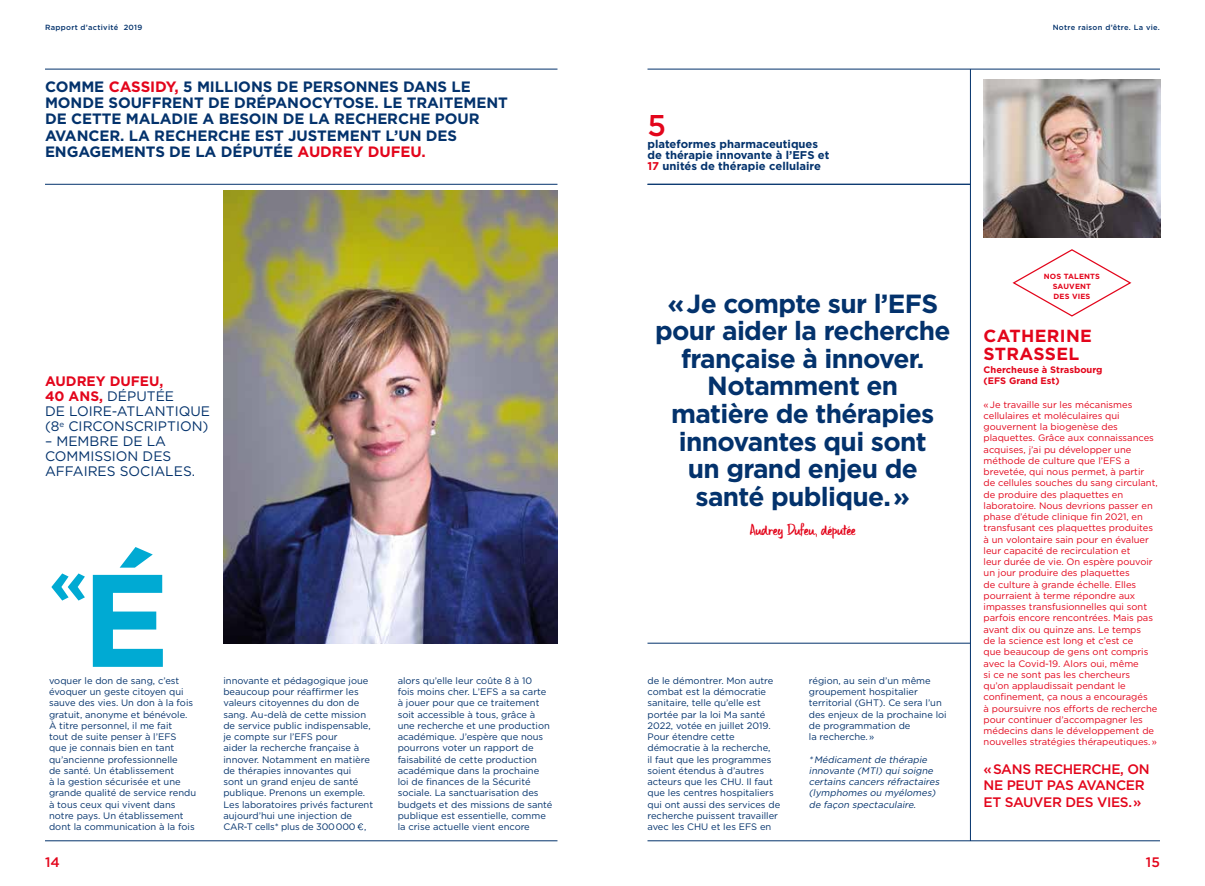
<style>
.page{position:relative;width:1205px;height:886px;background:#fff}
.page>*{position:absolute;margin:0;border:0;box-sizing:border-box;transform-origin:0 0}
.t1{font:700 131.38px "Gotham";color:#00aad3}
.t2{font:700 60px "Gotham";color:#00aad3}
.t3{font:500 30px "Gotham";color:#e3051b}
.t4{font:700 26.25px/27.5px "Gotham";letter-spacing:-.025em;color:#03326c;text-align:center}
.t5{font:700 17.5px/17.5px "Gotham";letter-spacing:.02em;color:#e3051b}
.t6{font:16.25px "DK Uncle Edward";letter-spacing:-.035em;color:#e3051b}
.t7{font:700 15px/16.2px "Gotham";letter-spacing:-.005em;color:#03326c}
.t8{font:13.75px/15px "Gotham";color:#03326c}
.t9{font:500 13.75px/16.2px "Gotham";letter-spacing:-.025em;color:#e3051b}
.t10{font:700 11.25px/11.2px "Gotham";color:#03326c}
.t11{font:9.38px/11.2px "Gotham";color:#03326c}
.t12{font:9.38px/11.2px "Gotham";color:#e3051b}
.t13{font:italic 9.38px/11.2px "Gotham";color:#03326c}
.t14{font:700 9.38px/11.2px "Gotham";color:#e3051b}
.t15{font:500 7.5px "Gotham";letter-spacing:.04em;color:#03326c}
.t16{font:700 7.5px/10px "Gotham";letter-spacing:.02em;color:#e3051b;text-align:center}
.s1{color:#e3051b}
.s2{font-weight:700;color:#e3051b}
</style>
<div class="page">
<hr style="left:45px;top:69px;width:512px;height:1px;background:#03326c">
<hr style="left:647px;top:69px;width:513px;height:1px;background:#03326c">
<hr style="left:45px;top:840px;width:512px;height:1px;background:#03326c">
<hr style="left:647px;top:840px;width:513px;height:1px;background:#03326c">
<hr style="left:45px;top:184px;width:512px;height:1px;background:#03326c">
<hr style="left:970px;top:69px;width:1px;height:772px;background:#03326c">
<img style="left:223px;top:191px;width:334px;height:452px">
<hr style="left:647px;top:184px;width:323px;height:1px;background:#03326c">
<hr style="left:647px;top:643px;width:323px;height:1px;background:#03326c">
<svg style="left:357px;top:823px;width:6px;height:7px"></svg>
<svg style="left:1012px;top:249px;width:120px;height:68px"></svg>
<img style="left:983px;top:80px;width:177px;height:158px">
<p class="t15" style="left:45px;top:22px;width:99px">Rapport d’activité 2019</p>
<p class="t15" style="left:1052px;top:22px;width:109px">Notre raison d’être. La vie.</p>
<h3 class="t7" style="left:45px;top:78px;width:464px">COMME <span class="s1">CASSIDY,</span> 5 MILLIONS DE PERSONNES DANS LE MONDE SOUFFRENT DE DRÉPANOCYTOSE. LE TRAITEMENT DE CETTE MALADIE A BESOIN DE LA RECHERCHE POUR AVANCER. LA RECHERCHE EST JUSTEMENT L’UN DES ENGAGEMENTS DE LA DÉPUTÉE <span class="s1">AUDREY DUFEU.</span></h3>
<h3 class="t8" style="left:45px;top:374px;width:166px"><span class="s2">AUDREY DUFEU,<br>40 ANS,</span> DÉPUTÉE<br>DE LOIRE-ATLANTIQUE (8<sup>e</sup> CIRCONSCRIPTION)</h3>
<h3 class="t8" style="left:45px;top:434px;width:152px">– MEMBRE DE LA<br>COMMISSION DES<br>AFFAIRES SOCIALES.</h3>
<h1 class="t1" style="left:82px;top:533px;width:90px">É</h1>
<h2 class="t2" style="left:49px;top:542px;width:40px">«</h2>
<p class="t11" style="left:49px;top:675px;width:149px">voquer le don de sang, c’est évoquer un geste citoyen qui sauve des vies. Un don à la fois gratuit, anonyme et bénévole.<br>À titre personnel, il me fait<br>tout de suite penser à l’EFS que je connais bien en tant qu’ancienne professionnelle<br>de santé. Un établissement<br>à la gestion sécurisée et une grande qualité de service rendu à tous ceux qui vivent dans notre pays. Un établissement dont la communication à la fois</p>
<p class="t11" style="left:223px;top:675px;width:151px">innovante et pédagogique joue beaucoup pour réaffirmer les valeurs citoyennes du don de sang. Au-delà de cette mission de service public indispensable, je compte sur l’EFS pour<br>aider la recherche française à innover. Notamment en matière de thérapies innovantes qui sont un grand enjeu de santé publique. Prenons un exemple.<br>Les laboratoires privés facturent aujourd’hui une injection de<br>CAR-T cells* plus de 300 000 ,</p>
<p class="t11" style="left:398px;top:675px;width:156px">alors qu’elle leur coûte 8 à 10<br>fois moins cher. L’EFS a sa carte à jouer pour que ce traitement soit accessible à tous, grâce à une recherche et une production académique. J’espère que nous pourrons voter un rapport de faisabilité de cette production académique dans la prochaine loi de finances de la Sécurité sociale. La sanctuarisation des budgets et des missions de santé publique est essentielle, comme la crise actuelle vient encore</p>
<h3 class="t3" style="left:647px;top:106px;width:20px">5</h3>
<p class="t10" style="left:647px;top:138px;width:183px">plateformes pharmaceutiques de thérapie innovante à l’EFS et<br><span class="s1">17</span> unités de thérapie cellulaire</p>
<h3 class="t4" style="left:655px;top:290px;width:297px">« Je compte sur l’EFS pour aider la recherche française à innover.<br>Notamment en<br>matière de thérapies innovantes qui sont<br>un grand enjeu de santé publique. »</h3>
<h3 class="t6" style="left:750px;top:521px;width:107px">Audrey Dufeu, députée</h3>
<p class="t11" style="left:647px;top:675px;width:134px">de le démontrer. Mon autre combat est la démocratie sanitaire, telle qu’elle est portée par la loi Ma santé<br>2022, votée en juillet 2019.<br>Pour étendre cette démocratie à la recherche,<br>il faut que les programmes soient étendus à d’autres acteurs que les CHU. Il faut que les centres hospitaliers qui ont aussi des services de recherche puissent travailler avec les CHU et les EFS en</p>
<p class="t11" style="left:809px;top:675px;width:139px">région, au sein d’un même groupement hospitalier territorial (GHT). Ce sera l’un des enjeux de la prochaine loi de programmation de<br>la recherche. »</p>
<p class="t13" style="left:809px;top:753px;width:134px">* Médicament de thérapie innovante (MTI) qui soigne certains cancers réfractaires (lymphomes ou myélomes) de façon spectaculaire.</p>
<p class="t16" style="left:1044px;top:271px;width:58px">NOS TALENTS<br>SAUVENT<br>DES VIES</p>
<h3 class="t5" style="left:983px;top:327px;width:110px">CATHERINE<br>STRASSEL</h3>
<p class="t14" style="left:983px;top:364px;width:121px">Chercheuse à Strasbourg (EFS Grand Est)</p>
<p class="t12" style="left:983px;top:398px;width:176px">« Je travaille sur les mécanismes cellulaires et moléculaires qui gouvernent la biogenèse des plaquettes. Grâce aux connaissances acquises, j’ai pu développer une méthode de culture que l’EFS a brevetée, qui nous permet, à partir de cellules souches du sang circulant, de produire des plaquettes en laboratoire. Nous devrions passer en phase d’étude clinique fin 2021, en transfusant ces plaquettes produites à un volontaire sain pour en évaluer leur capacité de recirculation et<br>leur durée de vie. On espère pouvoir un jour produire des plaquettes<br>de culture à grande échelle. Elles pourraient à terme répondre aux impasses transfusionnelles qui sont parfois encore rencontrées. Mais pas avant dix ou quinze ans. Le temps<br>de la science est long et c’est ce<br>que beaucoup de gens ont compris avec la Covid-19. Alors oui, même<br>si ce ne sont pas les chercheurs qu’on applaudissait pendant le confinement, ça nous a encouragés<br>à poursuivre nos efforts de recherche pour continuer d’accompagner les médecins dans le développement de nouvelles stratégies thérapeutiques. »</p>
<h3 class="t9" style="left:983px;top:761px;width:167px">« SANS RECHERCHE, ON<br>NE PEUT PAS AVANCER<br>ET SAUVER DES VIES. »</h3>
<h3 class="t9" style="left:45px;top:853px;width:16px">14</h3>
<h3 class="t9" style="left:1146px;top:853px;width:16px">15</h3>
</div>
